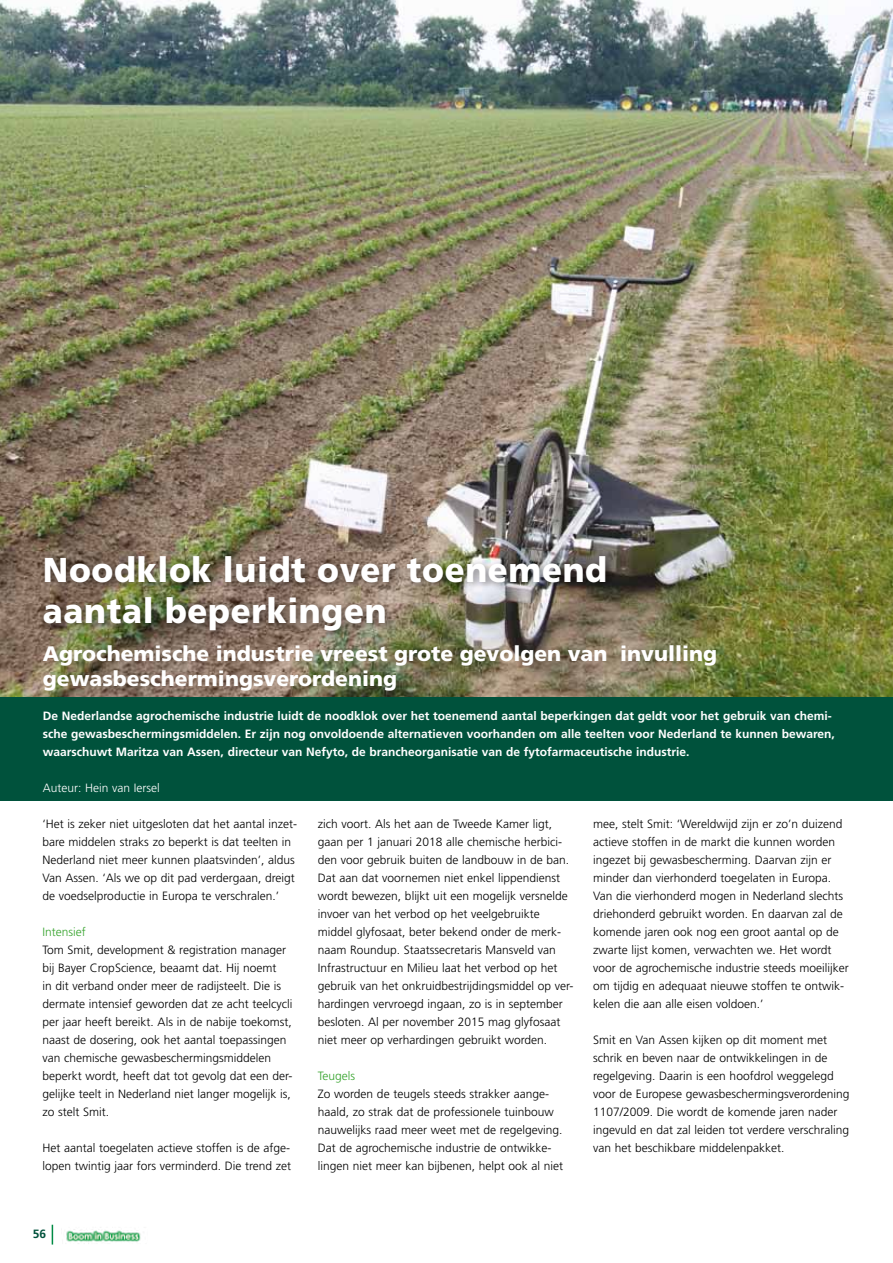
<style>
.page{position:relative;width:893px;height:1263px;background:#fff}
.page>*{position:absolute;margin:0;border:0;box-sizing:border-box;transform-origin:0 0}
.t1{font:900 34.5px/41.4px "Frutiger";letter-spacing:.02em;color:#fff;scale:.95 1}
.t2{font:900 21px/25.2px "Frutiger";color:#fff}
.t3{font:300 12px/18px "Frutiger";color:#000}
.t4{font:700 12px/18px "Frutiger";color:#fff}
.t5{font:300 12px "Frutiger";color:#fff}
.t6{font:300 12px "Frutiger";color:#35a32c}
.t7{font:700 12px "Frutiger";color:#00523c}
</style>
<div class="page">
<svg style="left:52px;top:1225px;width:1px;height:19px"></svg>
<img style="left:66px;top:1229px;width:75px;height:15px">
<img style="left:0;top:0;width:893px;height:697px">
<div style="left:39px;top:551px;width:577px;height:91px;background:#000;opacity:.5"></div>
<div style="left:0;top:697px;width:893px;height:103px;background:#00523c"></div>
<h1 class="t1" style="left:43px;top:548px;width:595px">Noodklok luidt over toenemend aantal beperkingen</h1>
<h2 class="t2" style="left:43px;top:641px;width:676px">Agrochemische industrie vreest grote gevolgen van invulling gewasbeschermingsverordening</h2>
<p class="t4" style="left:43px;top:707px;width:793px">De Nederlandse agrochemische industrie luidt de noodklok over het toenemend aantal beperkingen dat geldt voor het gebruik van chemi&shy;sche gewasbeschermingsmiddelen. Er zijn nog onvoldoende alternatieven voorhanden om alle teelten voor Nederland te kunnen bewaren, waarschuwt Maritza van Assen, directeur van Nefyto, de brancheorganisatie van de fytofarmaceutische industrie.</p>
<p class="t5" style="left:43px;top:781px;width:119px">Auteur: Hein van Iersel</p>
<p class="t3" style="left:43px;top:815px;width:256px">‘Het is zeker niet uitgesloten dat het aantal inzet&shy;bare middelen straks zo beperkt is dat teelten in Nederland niet meer kunnen plaatsvinden’, aldus Van Assen. ‘Als we op dit pad verdergaan, dreigt de voedselproductie in Europa te verschralen.’</p>
<p class="t6" style="left:43px;top:925px;width:45px">Intensief</p>
<p class="t3" style="left:43px;top:941px;width:251px">Tom Smit, development &amp; registration manager bij Bayer CropScience, beaamt dat. Hij noemt<br>in dit verband onder meer de radijsteelt. Die is dermate intensief geworden dat ze acht teelcycli per jaar heeft bereikt. Als in de nabije toekomst, naast de dosering, ook het aantal toepassingen van chemische gewasbeschermingsmiddelen beperkt wordt, heeft dat tot gevolg dat een der&shy;gelijke teelt in Nederland niet langer mogelijk is, zo stelt Smit.</p>
<p class="t3" style="left:43px;top:1139px;width:250px">Het aantal toegelaten actieve stoffen is de afge&shy;lopen twintig jaar fors verminderd. Die trend zet</p>
<p class="t3" style="left:318px;top:815px;width:257px">zich voort. Als het aan de Tweede Kamer ligt, gaan per 1 januari 2018 alle chemische herbici&shy;den voor gebruik buiten de landbouw in de ban.<br>Dat aan dat voornemen niet enkel lippendienst wordt bewezen, blijkt uit een mogelijk versnelde invoer van het verbod op het veelgebruikte middel glyfosaat, beter bekend onder de merk&shy;naam Roundup. Staatssecretaris Mansveld van Infrastructuur en Milieu laat het verbod op het gebruik van het onkruidbestrijdingsmiddel op ver&shy;hardingen vervroegd ingaan, zo is in september besloten. Al per november 2015 mag glyfosaat niet meer op verhardingen gebruikt worden.</p>
<p class="t6" style="left:318px;top:1069px;width:39px">Teugels</p>
<p class="t3" style="left:318px;top:1085px;width:247px">Zo worden de teugels steeds strakker aange&shy;haald, zo strak dat de professionele tuinbouw nauwelijks raad meer weet met de regelgeving.<br>Dat de agrochemische industrie de ontwikke&shy;lingen niet meer kan bijbenen, helpt ook al niet</p>
<p class="t3" style="left:593px;top:815px;width:257px">mee, stelt Smit: ‘Wereldwijd zijn er zo’n duizend actieve stoffen in de markt die kunnen worden ingezet bij gewasbescherming. Daarvan zijn er minder dan vierhonderd toegelaten in Europa.<br>Van die vierhonderd mogen in Nederland slechts driehonderd gebruikt worden. En daarvan zal de komende jaren ook nog een groot aantal op de zwarte lijst komen, verwachten we. Het wordt voor de agrochemische industrie steeds moeilijker om tijdig en adequaat nieuwe stoffen te ontwik&shy;kelen die aan alle eisen voldoen.’</p>
<p class="t3" style="left:593px;top:1031px;width:258px">Smit en Van Assen kijken op dit moment met schrik en beven naar de ontwikkelingen in de regelgeving. Daarin is een hoofdrol weggelegd voor de Europese gewasbeschermingsverordening 1107/2009. Die wordt de komende jaren nader ingevuld en dat zal leiden tot verdere verschraling van het beschikbare middelenpakket.</p>
<p class="t7" style="left:33px;top:1227px;width:15px">56</p>
</div>
